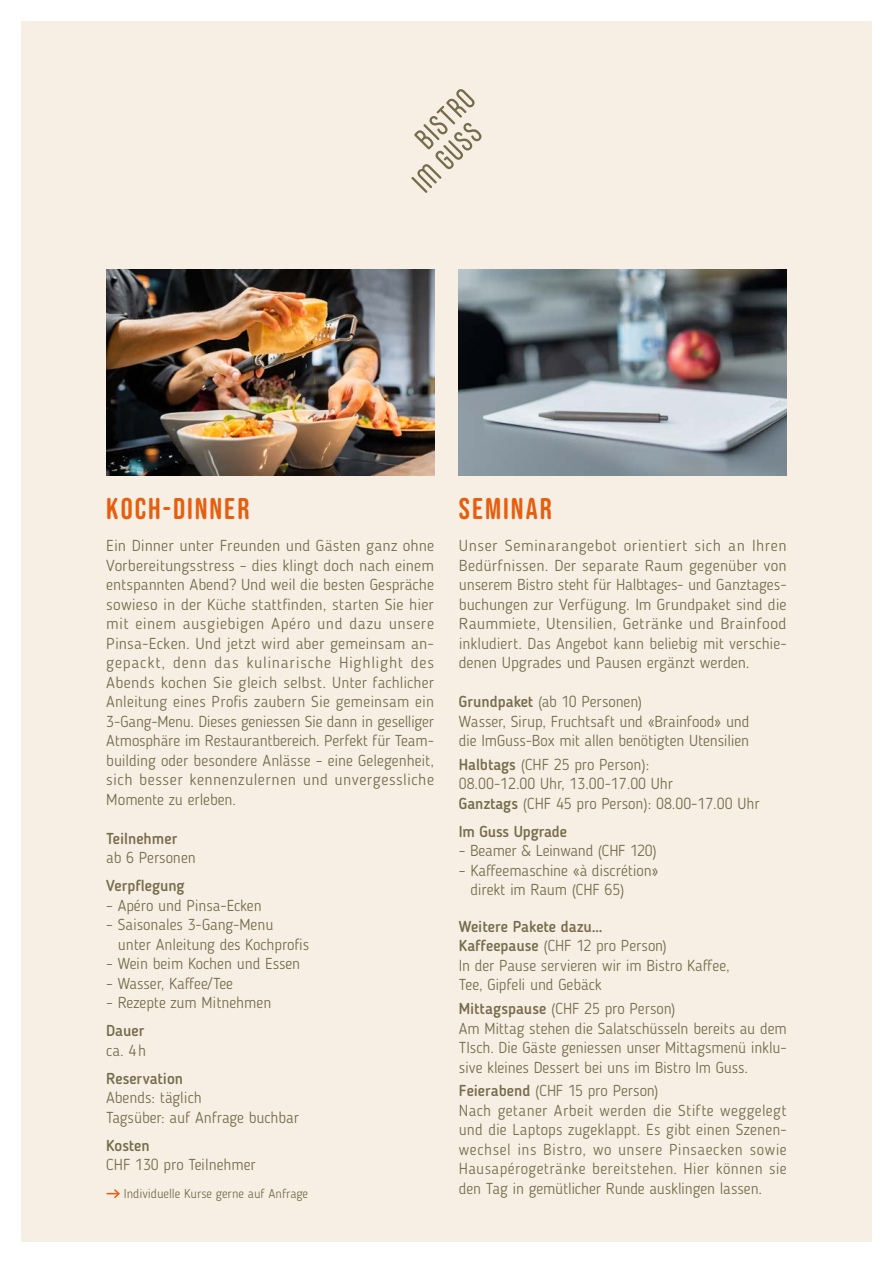
<style>
.page{position:relative;width:893px;height:1263px;background:#fff}
.page>*{position:absolute;margin:0;border:0;box-sizing:border-box;transform-origin:0 0}
.t1{font:30px "Bebas Neue Rounded";letter-spacing:.065em;color:#e65e0e}
.t2{font:300 15.75px/19.5px "Blogger Sans";color:#766b4a}
.t3{font:300 15.75px/19.5px "Blogger Sans";letter-spacing:.02em;color:#766b4a}
.t4{font:500 15.75px "Blogger Sans";color:#766b4a}
.t5{font:300 12.75px "Blogger Sans";color:#766b4a}
.s1{font-weight:500}
</style>
<div class="page">
<div style="left:21px;top:21px;width:851px;height:1221px;background:#f7efe4"></div>
<svg style="left:411px;top:89px;width:71px;height:104px"></svg>
<img style="left:459px;top:270px;width:328px;height:205px">
<svg style="left:107px;top:1189px;width:13px;height:10px"></svg>
<img style="left:106px;top:270px;width:328px;height:205px">
<h1 class="t1" style="left:106px;top:491px;width:145px">KOCH-DINNER</h1>
<p class="t2" style="left:106px;top:536px;width:329px;text-align:justify">Ein Dinner unter Freunden und Gästen ganz ohne Vorbereitungsstress – dies klingt doch nach einem entspannten Abend? Und weil die besten Gespräche sowieso in der Küche stattfinden, starten Sie hier mit einem ausgiebigen Apéro und dazu unsere Pinsa-Ecken. Und jetzt wird aber gemeinsam an&shy;gepackt, denn das kulinarische Highlight des Abends kochen Sie gleich selbst. Unter fachlicher Anleitung eines Profis zaubern Sie gemeinsam ein 3-Gang-Menu. Dieses geniessen Sie dann in geselliger Atmosphäre im Restaurantbereich. Perfekt für Team&shy;building oder besondere Anlässe – eine Gelegenheit, sich besser kennenzulernen und unvergessliche Momente zu erleben.</p>
<p class="t4" style="left:106px;top:829px;width:73px">Teilnehmer</p>
<p class="t2" style="left:106px;top:848px;width:91px">ab 6 Personen</p>
<p class="t4" style="left:106px;top:876px;width:80px">Verpflegung</p>
<p class="t2" style="left:106px;top:895px;width:157px">– Apéro und Pinsa-Ecken</p>
<p class="t2" style="left:118px;top:915px;width:193px;text-indent:-12px">– Saisonales 3-Gang-Menu unter Anleitung des Kochprofis</p>
<p class="t2" style="left:106px;top:954px;width:196px">– Wein beim Kochen und Essen</p>
<p class="t2" style="left:106px;top:973px;width:128px">– Wasser, Kaffee/Tee</p>
<p class="t2" style="left:106px;top:993px;width:167px">– Rezepte zum Mitnehmen</p>
<p class="t4" style="left:106px;top:1021px;width:40px">Dauer</p>
<p class="t2" style="left:106px;top:1040px;width:41px">ca. 4h</p>
<p class="t4" style="left:106px;top:1069px;width:78px">Reservation</p>
<p class="t2" style="left:106px;top:1088px;width:194px">Abends: täglich<br>Tagsüber: auf Anfrage buchbar</p>
<p class="t4" style="left:106px;top:1136px;width:45px">Kosten</p>
<p class="t2" style="left:106px;top:1155px;width:151px">CHF 130 pro Teilnehmer</p>
<p class="t5" style="left:124px;top:1186px;width:186px">Individuelle Kurse gerne auf Anfrage</p>
<h1 class="t1" style="left:459px;top:491px;width:95px">SEMINAR</h1>
<p class="t2" style="left:459px;top:536px;width:329px;text-align:justify">Unser Seminarangebot orientiert sich an Ihren Bedürfnissen. Der separate Raum gegenüber von unserem Bistro steht für Halbtages- und Ganztages&shy;buchungen zur Verfügung. Im Grundpaket sind die Raummiete, Utensilien, Getränke und Brainfood inkludiert. Das Angebot kann beliebig mit verschie&shy;denen Upgrades und Pausen ergänzt werden.</p>
<p class="t2" style="left:459px;top:692px;width:292px"><span class="s1">Grundpaket</span> (ab 10 Personen)<br>Wasser, Sirup, Fruchtsaft und «Brainfood» und die ImGuss-Box mit allen benötigten Utensilien</p>
<p class="t2" style="left:459px;top:755px;width:302px"><span class="s1">Halbtags</span> (CHF 25 pro Person):<br>08.00-12.00 Uhr, 13.00-17.00 Uhr<br><span class="s1">Ganztags</span> (CHF 45 pro Person): 08.00-17.00 Uhr</p>
<p class="t4" style="left:459px;top:822px;width:110px">Im Guss Upgrade</p>
<p class="t2" style="left:459px;top:841px;width:199px">– Beamer &amp; Leinwand (CHF 120)</p>
<p class="t2" style="left:470px;top:861px;width:190px;text-indent:-12px">– Kaffeemaschine «à discrétion» direkt im Raum (CHF 65)</p>
<p class="t2" style="left:459px;top:917px;width:272px"><span class="s1">Weitere Pakete dazu…<br>Kaffeepause</span> (CHF 12 pro Person)<br>In der Pause servieren wir im Bistro Kaffee,<br>Tee, Gipfeli und Gebäck</p>
<p class="t2" style="left:459px;top:999px;width:329px"><span class="s1">Mittagspause</span> (CHF 25 pro Person)<br>Am Mittag stehen die Salatschüsseln bereits au dem TIsch. Die Gäste geniessen unser Mittagsmenü inklu&shy;sive kleines Dessert bei uns im Bistro Im Guss.</p>
<p class="t3" style="left:459px;top:1081px;width:329px"><span class="s1">Feierabend</span> (CHF 15 pro Person)<br>Nach getaner Arbeit werden die Stifte weggelegt und die Laptops zugeklappt. Es gibt einen Szenen&shy;wechsel ins Bistro, wo unsere Pinsaecken sowie Hausapérogetränke bereitstehen. Hier können sie den Tag in gemütlicher Runde ausklingen lassen.</p>
</div>
